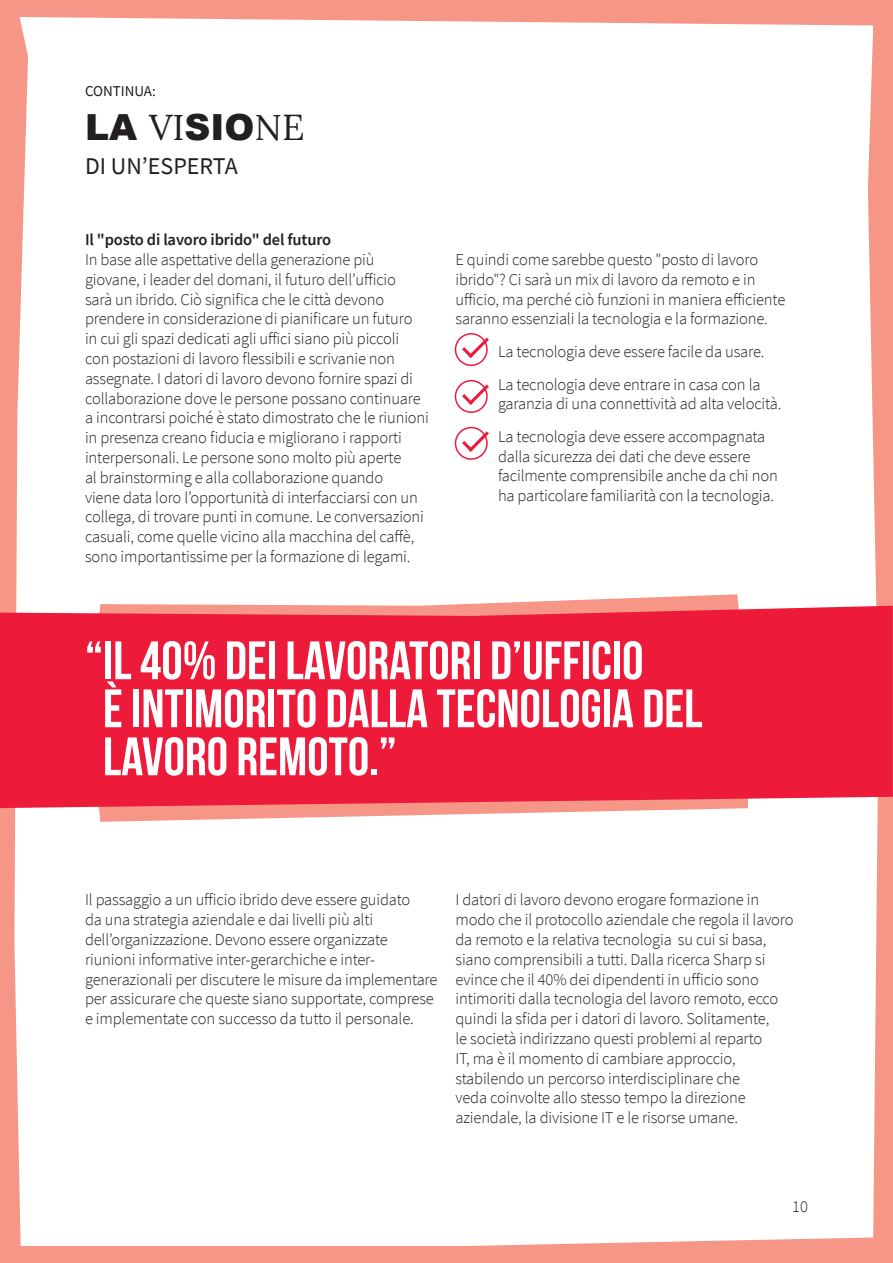
<style>
.page{position:relative;width:893px;height:1263px;background:#f59687}
.page>*{position:absolute;margin:0;border:0;box-sizing:border-box;transform-origin:0 0}
.t1{font:700 54px/48px "Bebas Neue";color:#fff}
.t2{font:900 36px "Arial";color:#231f20}
.t3{font:24px "Source Sans Pro";color:#231f20}
.t4{font:300 16.5px/19.8px "Source Sans Pro";letter-spacing:-.01em;color:#231f20}
.t5{font:600 16.5px "Source Sans Pro";letter-spacing:-.01em;color:#231f20}
.t6{font:15px "Source Sans Pro";color:#231f20}
.s1{font-family:"Lora";font-weight:400}
</style>
<div class="page">
<div style="left:14px;top:17px;width:864px;height:1229px;background:#fff"></div>
<svg style="left:90px;top:594px;width:658px;height:228px;fill:#fff"></svg>
<div style="left:0;top:606px;width:893px;height:202px;background:#ed1a3a"></div>
<div style="left:455px;top:333px;width:33px;height:33px;border:2px solid #ed1a3a;border-radius:50%"></div>
<svg style="left:462px;top:338px;width:27px;height:20px"></svg>
<div style="left:455px;top:380px;width:33px;height:33px;border:2px solid #ed1a3a;border-radius:50%"></div>
<svg style="left:462px;top:384px;width:27px;height:21px"></svg>
<div style="left:455px;top:427px;width:33px;height:33px;border:2px solid #ed1a3a;border-radius:50%"></div>
<svg style="left:462px;top:431px;width:27px;height:21px"></svg>
<p class="t6" style="left:85px;top:82px;width:72px">CONTINUA:</p>
<h2 class="t2" style="left:85px;top:101px;width:221px">LA <span class="s1">VI</span>SIO<span class="s1">NE</span></h2>
<h3 class="t3" style="left:85px;top:150px;width:154px">DI UN’ESPERTA</h3>
<p class="t5" style="left:85px;top:229px;width:248px">Il "posto di lavoro ibrido" del futuro</p>
<p class="t4" style="left:85px;top:250px;width:345px">In base alle aspettative della generazione più giovane, i leader del domani, il futuro dell’ufficio<br>sarà un ibrido. Ciò significa che le città devono prendere in considerazione di pianificare un futuro in cui gli spazi dedicati agli uffici siano più piccoli<br>con postazioni di lavoro flessibili e scrivanie non assegnate. I datori di lavoro devono fornire spazi di collaborazione dove le persone possano continuare a incontrarsi poiché è stato dimostrato che le riunioni in presenza creano fiducia e migliorano i rapporti interpersonali. Le persone sono molto più aperte<br>al brainstorming e alla collaborazione quando<br>viene data loro l’opportunità di interfacciarsi con un collega, di trovare punti in comune. Le conversazioni casuali, come quelle vicino alla macchina del caffè, sono importantissime per la formazione di legami.</p>
<p class="t4" style="left:455px;top:250px;width:331px">E quindi come sarebbe questo "posto di lavoro ibrido"? Ci sarà un mix di lavoro da remoto e in ufficio, ma perché ciò funzioni in maniera efficiente saranno essenziali la tecnologia e la formazione.</p>
<p class="t4" style="left:498px;top:335px;width:268px;line-height:32.5px">La tecnologia deve essere facile da usare.<br>La tecnologia deve entrare in casa con la</p>
<p class="t4" style="left:498px;top:388px;width:285px;line-height:32.5px">garanzia di una connettività ad alta velocità.<br>La tecnologia deve essere accompagnata</p>
<p class="t4" style="left:498px;top:446px;width:281px">dalla sicurezza dei dati che deve essere facilmente comprensibile anche da chi non ha particolare familiarità con la tecnologia.</p>
<h1 class="t1" style="left:103px;top:636px;width:601px;text-indent:-18px">“IL 40% DEI LAVORATORI D’UFFICIO<br>È INTIMORITO DALLA TECNOLOGIA DEL<br>LAVORO REMOTO.”</h1>
<p class="t4" style="left:85px;top:890px;width:354px">Il passaggio a un ufficio ibrido deve essere guidato<br>da una strategia aziendale e dai livelli più alti dell’organizzazione. Devono essere organizzate riunioni informative inter-gerarchiche e inter&shy;generazionali per discutere le misure da implementare per assicurare che queste siano supportate, comprese e implementate con successo da tutto il personale.</p>
<p class="t4" style="left:455px;top:890px;width:340px">I datori di lavoro devono erogare formazione in modo che il protocollo aziendale che regola il lavoro da remoto e la relativa tecnologia su cui si basa, siano comprensibili a tutti. Dalla ricerca Sharp si evince che il 40% dei dipendenti in ufficio sono intimoriti dalla tecnologia del lavoro remoto, ecco quindi la sfida per i datori di lavoro. Solitamente,<br>le società indirizzano questi problemi al reparto<br>IT, ma è il momento di cambiare approccio, stabilendo un percorso interdisciplinare che<br>veda coinvolte allo stesso tempo la direzione aziendale, la divisione IT e le risorse umane.</p>
<p class="t4" style="left:792px;top:1196px;width:17px">10</p>
</div>
